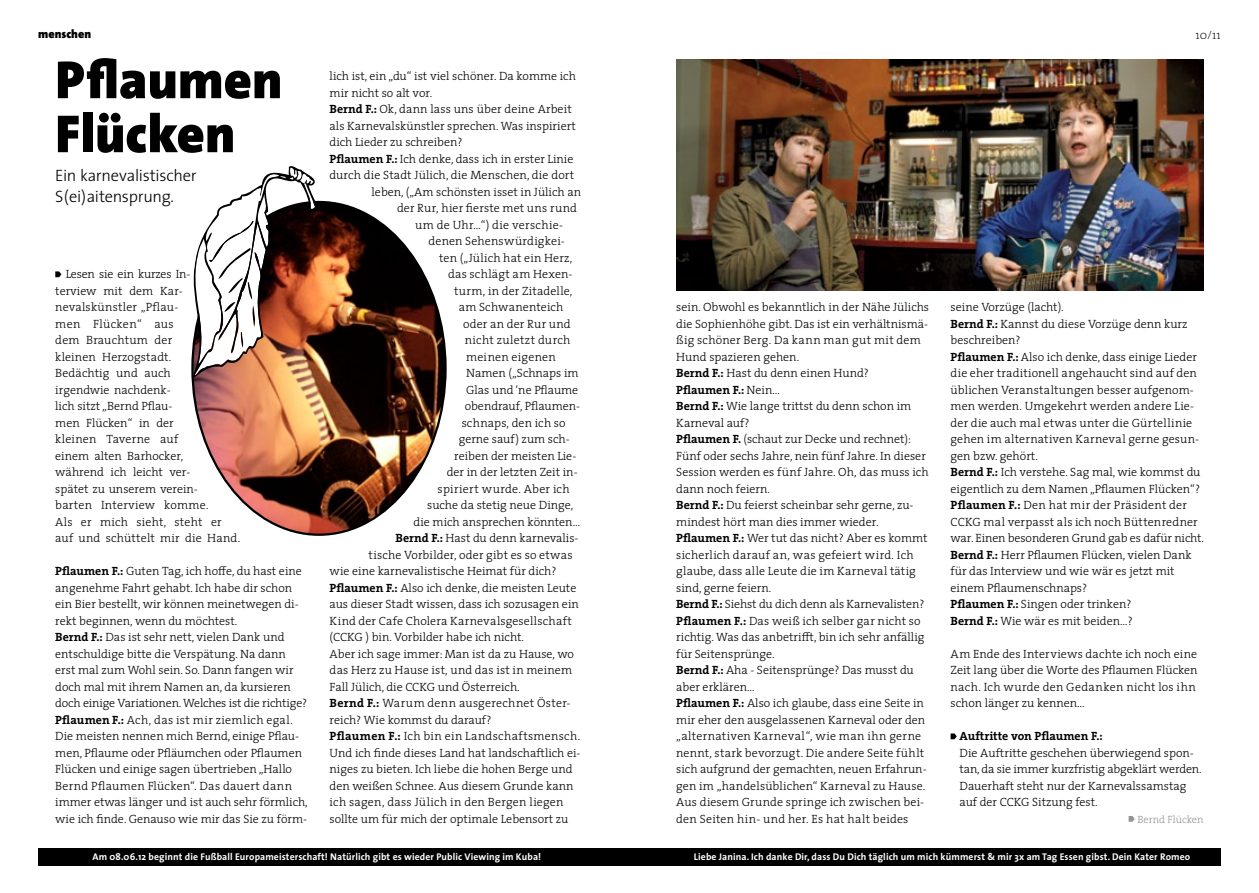
<style>
.page{position:relative;width:1259px;height:893px;background:#fff}
.page>*{position:absolute;margin:0;border:0;box-sizing:border-box;transform-origin:0 0}
.t1{font:900 54px/54px "The Sans";color:#000}
.t2{font:300 16.5px/21px "The Sans";letter-spacing:-.02em;color:#000}
.t3{font:300 12px/16.5px "The Serif";color:#000}
.t4{font:300 12px "The Serif";letter-spacing:.02em;color:#000}
.t5{font:300 12px "The Serif";letter-spacing:.03em;color:#000}
.t6{font:300 12px "The Serif";letter-spacing:.025em;color:#000}
.t7{font:700 12px "The Serif";color:#000}
.t8{font:900 12px "The Sans";color:#000}
.t9{font:200 12px "The Serif";color:#000}
.t10{font:300 10.5px "The Serif";color:#939598}
.t11{font:700 9.75px "The Sans";letter-spacing:.01em;color:#fff}
.s1{font-weight:700}
</style>
<div class="page">
<div style="left:38px;top:848px;width:1182px;height:17px;background:#000"></div>
<svg style="left:55px;top:271px;width:6px;height:6px"></svg>
<svg style="left:950px;top:733px;width:6px;height:6px"></svg>
<svg style="left:1128px;top:816px;width:6px;height:6px"></svg>
<img style="left:192px;top:202px;width:253px;height:333px">
<img style="left:676px;top:60px;width:527px;height:230px">
<img style="left:191px;top:166px;width:136px;height:227px">
<p class="t8" style="left:38px;top:24px;width:54px">menschen</p>
<h1 class="t1" style="left:55px;top:52px;width:229px">Pflaumen<br>Flücken</h1>
<h2 class="t2" style="left:55px;top:164px;width:143px">Ein karnevalistischer<br>S(ei)aitensprung.</h2>
<p class="t3" style="left:55px;top:266px;width:186px;text-indent:10px">Lesen sie ein kurzes In-<br>terview mit dem Kar&shy;nevalskünstler „Pflau-<br>men Flücken“ aus<br>dem Brauchtum der<br>kleinen Herzogstadt.<br>Bedächtig und auch<br>irgendwie nachdenk-<br>lich sitzt „Bernd Pflau-<br>men Flücken“ in der<br>kleinen Taverne auf<br>einem alten Barhocker,<br>während ich leicht ver-<br>spätet zu unserem verein-<br>barten Interview komme.<br>Als er mich sieht, steht er auf und schüttelt mir die Hand.</p>
<p class="t3" style="left:55px;top:563px;width:254px"><span class="s1">Pflaumen F.:</span> Guten Tag, ich hoffe, du hast eine angenehme Fahrt gehabt. Ich habe dir schon ein Bier bestellt, wir können meinetwegen di&shy;rekt beginnen, wenn du möchtest.<br><span class="s1">Bernd F.:</span> Das ist sehr nett, vielen Dank und entschuldige bitte die Verspätung. Na dann erst mal zum Wohl sein. So. Dann fangen wir doch mal mit ihrem Namen an, da kursieren doch einige Variationen. Welches ist die richtige?<br><span class="s1">Pflaumen F.:</span> Ach, das ist mir ziemlich egal.<br>Die meisten nennen mich Bernd, einige Pflau&shy;men, Pflaume oder Pfläumchen oder Pflaumen Flücken und einige sagen übertrieben „Hallo Bernd Pflaumen Flücken“. Das dauert dann immer etwas länger und ist auch sehr förmlich, wie ich finde. Genauso wie mir das Sie zu förm-</p>
<p class="t3" style="left:330px;top:68px;width:248px">lich ist, ein „du“ ist viel schöner. Da komme ich</p>
<p class="t3" style="left:330px;top:84px;width:104px">mir nicht so alt vor.</p>
<p class="t3" style="left:330px;top:101px;width:244px"><span class="s1">Bernd F.:</span> Ok, dann lass uns über deine Arbeit</p>
<p class="t3" style="left:330px;top:117px;width:248px">als Karnevalskünstler sprechen. Was inspiriert</p>
<p class="t3" style="left:330px;top:134px;width:134px">dich Lieder zu schreiben?</p>
<p class="t3" style="left:330px;top:150px;width:245px"><span class="s1">Pflaumen F.:</span> Ich denke, dass ich in erster Linie</p>
<p class="t3" style="left:330px;top:167px;width:246px">durch die Stadt Jülich, die Menschen, die dort</p>
<p class="t3" style="left:372px;top:183px;width:211px">leben, („Am schönsten isset in Jülich an</p>
<p class="t3" style="left:397px;top:200px;width:181px">der Rur, hier fierste met uns rund</p>
<p class="t4" style="left:415px;top:215px;width:149px">um de Uhr…“) die verschie-</p>
<p class="t3" style="left:429px;top:233px;width:138px">denen Sehenswürdigkei-</p>
<p class="t3" style="left:439px;top:249px;width:135px">ten („Jülich hat ein Herz,</p>
<p class="t4" style="left:448px;top:264px;width:126px">das schlägt am Hexen-</p>
<p class="t3" style="left:454px;top:282px;width:120px">turm, in der Zitadelle,</p>
<p class="t3" style="left:459px;top:299px;width:106px">am Schwanenteich</p>
<p class="t3" style="left:463px;top:315px;width:109px">oder an der Rur und</p>
<p class="t5" style="left:465px;top:330px;width:107px">nicht zuletzt durch</p>
<p class="t4" style="left:466px;top:347px;width:91px">meinen eigenen</p>
<p class="t3" style="left:466px;top:365px;width:114px">Namen („Schnaps im</p>
<p class="t3" style="left:466px;top:381px;width:114px">Glas und ‘ne Pflaume</p>
<p class="t3" style="left:465px;top:398px;width:117px">obendrauf, Pflaumen-</p>
<p class="t3" style="left:462px;top:414px;width:105px">schnaps, den ich so</p>
<p class="t3" style="left:459px;top:431px;width:112px">gerne sauf) zum sch-</p>
<p class="t3" style="left:454px;top:447px;width:124px">reiben der meisten Lie-</p>
<p class="t3" style="left:447px;top:464px;width:132px">der in der letzten Zeit in-</p>
<p class="t4" style="left:438px;top:479px;width:134px">spiriert wurde. Aber ich</p>
<p class="t3" style="left:427px;top:497px;width:148px">suche da stetig neue Dinge,</p>
<p class="t3" style="left:414px;top:513px;width:168px">die mich ansprechen könnten…</p>
<p class="t3" style="left:396px;top:530px;width:184px"><span class="s1">Bernd F.:</span> Hast du denn karnevalis-</p>
<p class="t3" style="left:369px;top:546px;width:205px">tische Vorbilder, oder gibt es so etwas</p>
<p class="t3" style="left:330px;top:563px;width:228px">wie eine karnevalistische Heimat für dich?</p>
<p class="t3" style="left:330px;top:579px;width:248px"><span class="s1">Pflaumen F.:</span> Also ich denke, die meisten Leute</p>
<p class="t3" style="left:330px;top:596px;width:251px">aus dieser Stadt wissen, dass ich sozusagen ein</p>
<p class="t3" style="left:330px;top:612px;width:244px">Kind der Cafe Cholera Karnevalsgesellschaft</p>
<p class="t3" style="left:330px;top:629px;width:196px">(CCKG ) bin. Vorbilder habe ich nicht.</p>
<p class="t3" style="left:330px;top:645px;width:246px">Aber ich sage immer: Man ist da zu Hause, wo</p>
<p class="t4" style="left:330px;top:660px;width:244px">das Herz zu Hause ist, und das ist in meinem</p>
<p class="t3" style="left:330px;top:678px;width:192px">Fall Jülich, die CCKG und Österreich.</p>
<p class="t6" style="left:330px;top:693px;width:242px"><span class="s1">Bernd F.:</span> Warum denn ausgerechnet Öster-</p>
<p class="t3" style="left:330px;top:711px;width:163px">reich? Wie kommst du darauf?</p>
<p class="t5" style="left:330px;top:726px;width:252px"><span class="s1">Pflaumen F.:</span> Ich bin ein Landschaftsmensch.</p>
<p class="t3" style="left:330px;top:744px;width:252px">Und ich finde dieses Land hat landschaftlich ei-</p>
<p class="t3" style="left:330px;top:761px;width:244px">niges zu bieten. Ich liebe die hohen Berge und</p>
<p class="t3" style="left:330px;top:777px;width:245px">den weißen Schnee. Aus diesem Grunde kann</p>
<p class="t4" style="left:330px;top:792px;width:235px">ich sagen, dass Jülich in den Bergen liegen</p>
<p class="t3" style="left:330px;top:810px;width:240px">sollte um für mich der optimale Lebensort zu</p>
<p class="t9" style="left:1195px;top:25px;width:27px">10/11</p>
<p class="t3" style="left:676px;top:299px;width:254px">sein. Obwohl es bekanntlich in der Nähe Jülichs die Sophienhöhe gibt. Das ist ein verhältnismä&shy;ßig schöner Berg. Da kann man gut mit dem Hund spazieren gehen.<br><span class="s1">Bernd F.:</span> Hast du denn einen Hund?<br><span class="s1">Pflaumen F.:</span> Nein…<br><span class="s1">Bernd F.:</span> Wie lange trittst du denn schon im Karneval auf?<br><span class="s1">Pflaumen F.</span> (schaut zur Decke und rechnet):<br>Fünf oder sechs Jahre, nein fünf Jahre. In dieser Session werden es fünf Jahre. Oh, das muss ich dann noch feiern.<br><span class="s1">Bernd F.:</span> Du feierst scheinbar sehr gerne, zu&shy;mindest hört man dies immer wieder.<br><span class="s1">Pflaumen F.:</span> Wer tut das nicht? Aber es kommt sicherlich darauf an, was gefeiert wird. Ich glaube, dass alle Leute die im Karneval tätig sind, gerne feiern.<br><span class="s1">Bernd F.:</span> Siehst du dich denn als Karnevalisten?<br><span class="s1">Pflaumen F.:</span> Das weiß ich selber gar nicht so richtig. Was das anbetrifft, bin ich sehr anfällig für Seitensprünge.<br><span class="s1">Bernd F.:</span> Aha - Seitensprünge? Das musst du aber erklären…<br><span class="s1">Pflaumen F.:</span> Also ich glaube, dass eine Seite in mir eher den ausgelassenen Karneval oder den „alternativen Karneval“, wie man ihn gerne nennt, stark bevorzugt. Die andere Seite fühlt sich aufgrund der gemachten, neuen Erfahrun&shy;gen im „handelsüblichen“ Karneval zu Hause.<br>Aus diesem Grunde springe ich zwischen bei&shy;den Seiten hin- und her. Es hat halt beides</p>
<p class="t3" style="left:950px;top:299px;width:255px">seine Vorzüge (lacht).<br><span class="s1">Bernd F.:</span> Kannst du diese Vorzüge denn kurz beschreiben?<br><span class="s1">Pflaumen F.:</span> Also ich denke, dass einige Lieder die eher traditionell angehaucht sind auf den üblichen Veranstaltungen besser aufgenom&shy;men werden. Umgekehrt werden andere Lie&shy;der die auch mal etwas unter die Gürtellinie gehen im alternativen Karneval gerne gesun&shy;gen bzw. gehört.<br><span class="s1">Bernd F.:</span> Ich verstehe. Sag mal, wie kommst du eigentlich zu dem Namen „Pflaumen Flücken“?<br><span class="s1">Pflaumen F.:</span> Den hat mir der Präsident der CCKG mal verpasst als ich noch Büttenredner war. Einen besonderen Grund gab es dafür nicht.<br><span class="s1">Bernd F.:</span> Herr Pflaumen Flücken, vielen Dank für das Interview und wie wär es jetzt mit einem Pflaumenschnaps?<br><span class="s1">Pflaumen F.:</span> Singen oder trinken?<br><span class="s1">Bernd F.:</span> Wie wär es mit beiden…?</p>
<p class="t3" style="left:950px;top:645px;width:248px">Am Ende des Interviews dachte ich noch eine Zeit lang über die Worte des Pflaumen Flücken nach. Ich wurde den Gedanken nicht los ihn schon länger zu kennen…</p>
<p class="t7" style="left:959px;top:726px;width:145px">Auftritte von Pflaumen F.:</p>
<p class="t3" style="left:959px;top:744px;width:243px">Die Auftritte geschehen überwiegend spon&shy;tan, da sie immer kurzfristig abgeklärt werden.<br>Dauerhaft steht nur der Karnevalssamstag auf der CCKG Sitzung fest.</p>
<p class="t10" style="left:1137px;top:811px;width:68px">Bernd Flücken</p>
<p class="t11" style="left:92px;top:848px;width:450px">Am 08.06.12 beginnt die Fußball Europameisterschaft! Natürlich gibt es wieder Public Viewing im Kuba!</p>
<p class="t11" style="left:694px;top:848px;width:498px">Liebe Janina. Ich danke Dir, dass Du Dich täglich um mich kümmerst &amp; mir 3x am Tag Essen gibst. Dein Kater Romeo</p>
</div>
